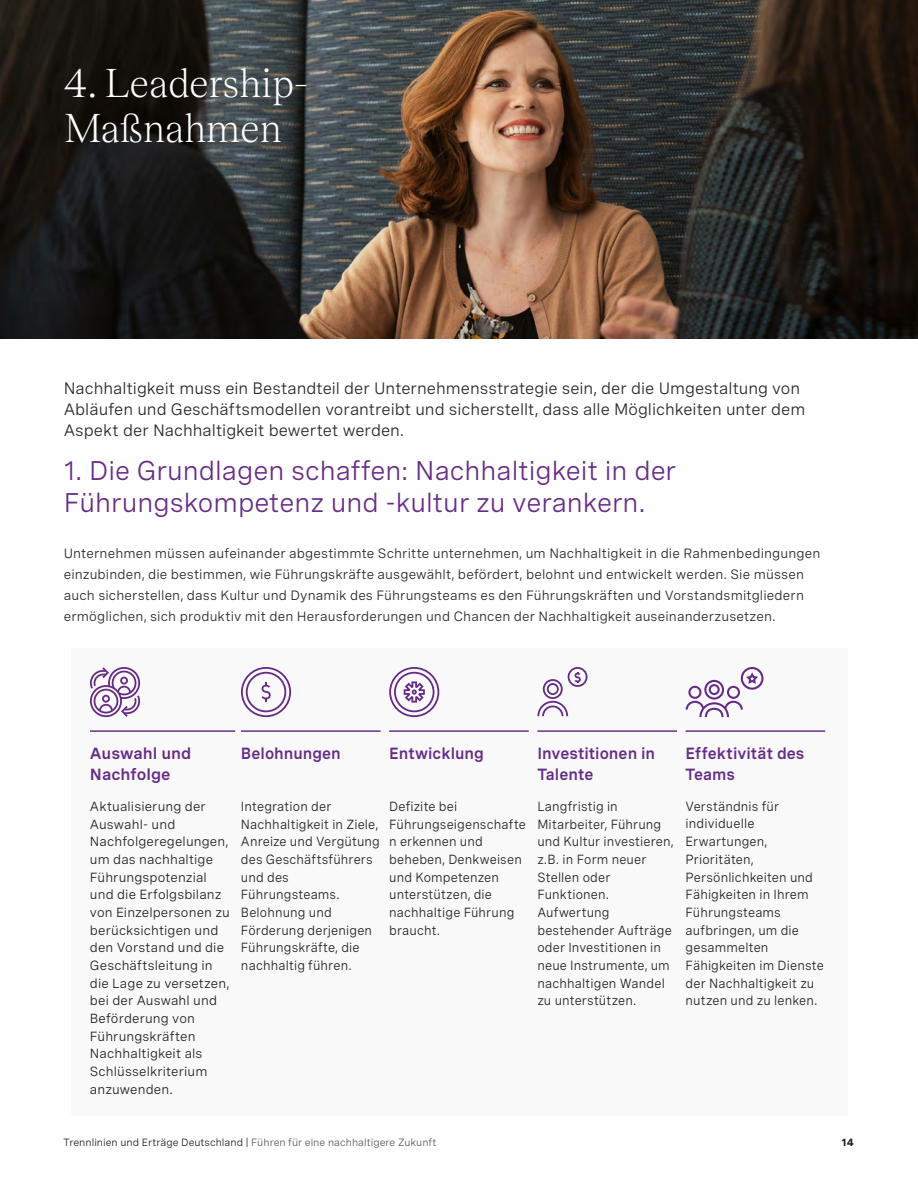
<style>
.page{position:relative;width:918px;height:1188px;background:#fff}
.page>*{position:absolute;margin:0;border:0;box-sizing:border-box;transform-origin:0 0}
.t1{font:300 42px/45px "Teodor";color:#fff}
.t2{font:27px/31.5px "Spezia";color:#662c87}
.t3{font:16.5px/21px "Spezia";color:#292623}
.t4{font:600 16.2px/20.7px "Spezia";color:#652b86;scale:.96 1}
.t5{font:600 16.2px/20.7px "Spezia";color:#652b86}
.t6{font:13.5px/21px "Spezia";letter-spacing:.01em;color:#292623}
.t7{font:13.2px/17.7px "Spezia";letter-spacing:.01em;color:#20201f;scale:.96 1}
.t8{font:13.2px/17.7px "Spezia";letter-spacing:.01em;color:#20201f}
.t9{font:10.5px "Spezia";color:#1d1d1b}
.t10{font:700 10.5px "Spezia";color:#1d1d1b}
.s1{color:#5b5958}
</style>
<div class="page">
<img style="left:0;top:0;width:918px;height:339px">
<svg style="left:90px;top:667px;width:50px;height:50px"></svg>
<svg style="left:241px;top:667px;width:50px;height:50px"></svg>
<svg style="left:389px;top:667px;width:50px;height:50px"></svg>
<svg style="left:537px;top:667px;width:51px;height:49px"></svg>
<svg style="left:686px;top:667px;width:77px;height:50px"></svg>
<hr style="left:90px;top:730px;width:145px;height:2px;background:#652b86">
<hr style="left:241px;top:730px;width:140px;height:2px;background:#652b86">
<hr style="left:389px;top:730px;width:140px;height:2px;background:#652b86">
<hr style="left:537px;top:730px;width:140px;height:2px;background:#652b86">
<hr style="left:686px;top:730px;width:139px;height:2px;background:#652b86">
<h1 class="t1" style="left:64px;top:58px;width:246px">4. Leadership-<br>Maßnahmen</h1>
<p class="t3" style="left:64px;top:376px;width:743px">Nachhaltigkeit muss ein Bestandteil der Unternehmensstrategie sein, der die Umgestaltung von<br>Abläufen und Geschäftsmodellen vorantreibt und sicherstellt, dass alle Möglichkeiten unter dem<br>Aspekt der Nachhaltigkeit bewertet werden.</p>
<h2 class="t2" style="left:64px;top:453px;width:614px">1. Die Grundlagen schaffen: Nachhaltigkeit in der<br>Führungskompetenz und -kultur zu verankern.</h2>
<p class="t6" style="left:64px;top:542px;width:758px">Unternehmen müssen aufeinander abgestimmte Schritte unternehmen, um Nachhaltigkeit in die Rahmenbedingungen einzubinden, die bestimmen, wie Führungskräfte ausgewählt, befördert, belohnt und entwickelt werden. Sie müssen auch sicherstellen, dass Kultur und Dynamik des Führungsteams es den Führungskräften und Vorstandsmitgliedern ermöglichen, sich produktiv mit den Herausforderungen und Chancen der Nachhaltigkeit auseinanderzusetzen.</p>
<p class="t5" style="left:90px;top:742px;width:103px">Auswahl und<br>Nachfolge</p>
<p class="t4" style="left:241px;top:742px;width:106px">Belohnungen</p>
<p class="t4" style="left:389px;top:742px;width:100px">Entwicklung</p>
<p class="t4" style="left:537px;top:742px;width:124px">Investitionen in<br>Talente</p>
<p class="t4" style="left:686px;top:742px;width:125px">Effektivität des<br>Teams</p>
<p class="t8" style="left:90px;top:796px;width:142px">Aktualisierung der<br>Auswahl- und<br>Nachfolgeregelungen, um das nachhaltige<br>Führungspotenzial und die Erfolgsbilanz von Einzelpersonen zu berücksichtigen und den Vorstand und die<br>Geschäftsleitung in die Lage zu versetzen, bei der Auswahl und<br>Beförderung von<br>Führungskräften<br>Nachhaltigkeit als<br>Schlüsselkriterium anzuwenden.</p>
<p class="t7" style="left:241px;top:796px;width:146px">Integration der<br>Nachhaltigkeit in Ziele,<br>Anreize und Vergütung des Geschäftsführers und des<br>Führungsteams.<br>Belohnung und<br>Förderung derjenigen<br>Führungskräfte, die nachhaltig führen.</p>
<p class="t7" style="left:389px;top:796px;width:144px">Defizite bei<br>Führungseigenschafte n erkennen und beheben, Denkweisen und Kompetenzen unterstützen, die nachhaltige Führung braucht.</p>
<p class="t7" style="left:537px;top:796px;width:143px">Langfristig in<br>Mitarbeiter, Führung und Kultur investieren, z.B. in Form neuer<br>Stellen oder<br>Funktionen.<br>Aufwertung bestehender Aufträge oder Investitionen in neue Instrumente, um nachhaltigen Wandel zu unterstützen.</p>
<p class="t7" style="left:686px;top:796px;width:145px">Verständnis für individuelle<br>Erwartungen,<br>Prioritäten,<br>Persönlichkeiten und<br>Fähigkeiten in Ihrem<br>Führungsteams aufbringen, um die gesammelten<br>Fähigkeiten im Dienste der Nachhaltigkeit zu nutzen und zu lenken.</p>
<p class="t9" style="left:63px;top:1134px;width:375px">Trennlinien und Erträge Deutschland | <span class="s1">Führen für eine nachhaltigere Zukunft</span></p>
<p class="t10" style="left:842px;top:1134px;width:13px">14</p>
</div>
